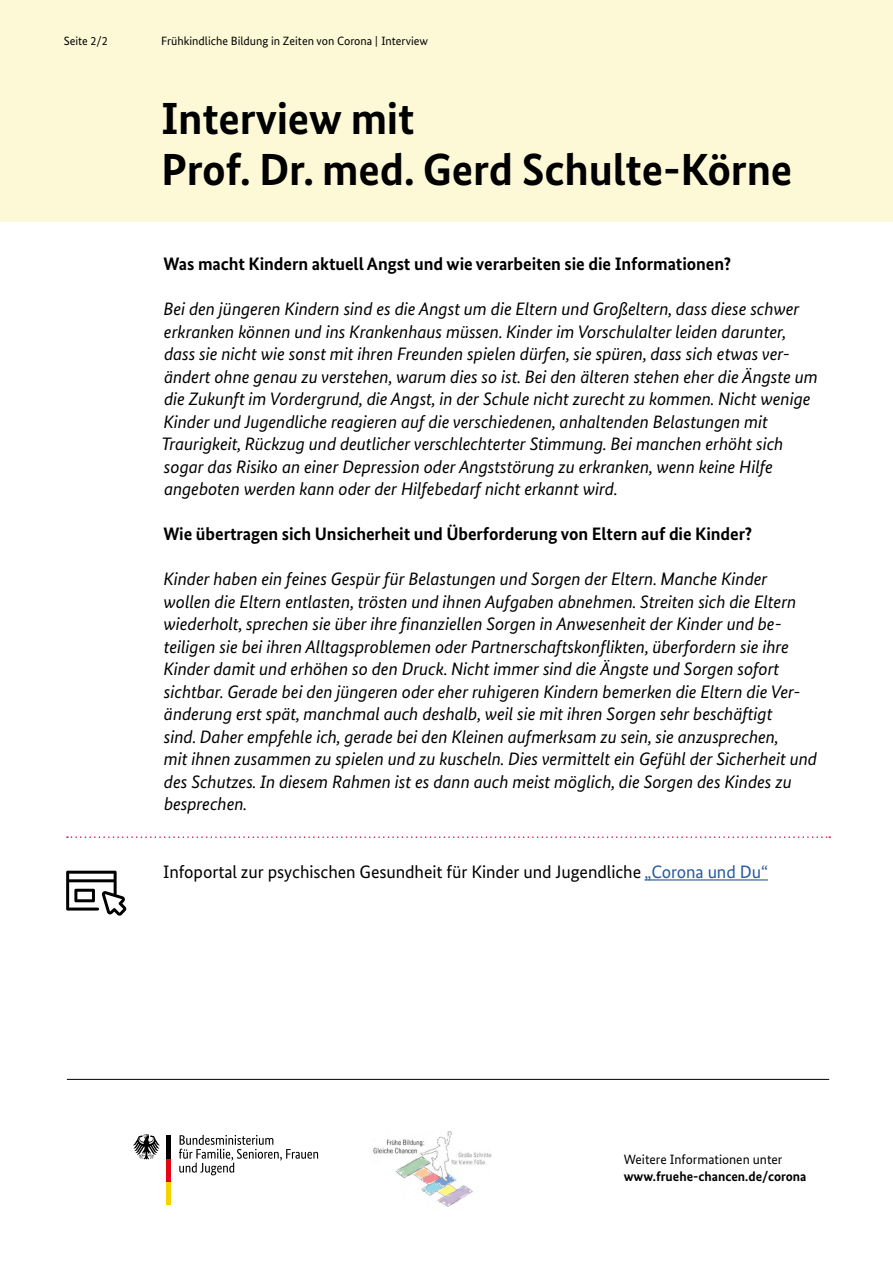
<style>
.page{position:relative;width:893px;height:1263px;background:#fff}
.page>*{position:absolute;margin:0;border:0;box-sizing:border-box;transform-origin:0 0}
.t1{font:700 45px/51px "Bundes Sans";letter-spacing:-.005em;color:#000}
.t2{font:italic 18px/22.5px "Bundes Sans";letter-spacing:-.005em;color:#000}
.t3{font:700 18px "Bundes Sans";letter-spacing:-.005em;color:#000}
.t4{font:18px "Bundes Sans";letter-spacing:-.005em;color:#000}
.t5{font:700 13.5px "Bundes Sans";color:#000}
.t6{font:13.5px "Bundes Sans";color:#000}
.t7{font:12px "Bundes Sans";color:#000}
.s1{color:#275b9b}
</style>
<div class="page">
<hr style="left:645px;top:879px;width:123px;height:1px;background:#275b9b">
<hr style="left:67px;top:1079px;width:762px;height:1px;background:#000">
<div style="left:0;top:0;width:893px;height:221px;background:#fdf9d7"></div>
<svg style="left:67px;top:836px;width:763px;height:2px"></svg>
<svg style="left:66px;top:871px;width:61px;height:45px"></svg>
<svg style="left:179px;top:1135px;width:139px;height:40px"></svg>
<hr style="left:167px;top:1182px;width:4px;height:23px;background:#f8d200">
<hr style="left:167px;top:1158px;width:4px;height:24px;background:#e30613">
<svg style="left:133px;top:1134px;width:27px;height:25px"></svg>
<hr style="left:167px;top:1135px;width:4px;height:23px;background:#000">
<img style="left:373px;top:1131px;width:119px;height:76px">
<p class="t7" style="left:64px;top:34px;width:46px">Seite 2/2</p>
<p class="t7" style="left:161px;top:34px;width:268px">Frühkindliche Bildung in Zeiten von Corona | Interview</p>
<h1 class="t1" style="left:161px;top:93px;width:633px">Interview mit<br>Prof. Dr. med. Gerd Schulte-Körne</h1>
<p class="t3" style="left:163px;top:253px;width:570px">Was macht Kindern aktuell Angst und wie verarbeiten sie die Informationen?</p>
<p class="t2" style="left:161px;top:297px;width:658px">Bei den jüngeren Kindern sind es die Angst um die Eltern und Großeltern, dass diese schwer erkranken können und ins Krankenhaus müssen. Kinder im Vorschulalter leiden darunter, dass sie nicht wie sonst mit ihren Freunden spielen dürfen, sie spüren, dass sich etwas ver&shy;ändert ohne genau zu verstehen, warum dies so ist. Bei den älteren stehen eher die Ängste um die Zukunft im Vordergrund, die Angst, in der Schule nicht zurecht zu kommen. Nicht wenige Kinder und Jugendliche reagieren auf die verschiedenen, anhaltenden Belastungen mit Traurigkeit, Rückzug und deutlicher verschlechterter Stimmung. Bei manchen erhöht sich sogar das Risiko an einer Depression oder Angststörung zu erkranken, wenn keine Hilfe angeboten werden kann oder der Hilfebedarf nicht erkannt wird.</p>
<p class="t3" style="left:163px;top:523px;width:591px">Wie übertragen sich Unsicherheit und Überforderung von Eltern auf die Kinder?</p>
<p class="t2" style="left:163px;top:567px;width:655px">Kinder haben ein feines Gespür für Belastungen und Sorgen der Eltern. Manche Kinder wollen die Eltern entlasten, trösten und ihnen Aufgaben abnehmen. Streiten sich die Eltern wiederholt, sprechen sie über ihre finanziellen Sorgen in Anwesenheit der Kinder und be&shy;teiligen sie bei ihren Alltagsproblemen oder Partnerschaftskonflikten, überfordern sie ihre Kinder damit und erhöhen so den Druck. Nicht immer sind die Ängste und Sorgen sofort sichtbar. Gerade bei den jüngeren oder eher ruhigeren Kindern bemerken die Eltern die Ver&shy;änderung erst spät, manchmal auch deshalb, weil sie mit ihren Sorgen sehr beschäftigt<br>sind. Daher empfehle ich, gerade bei den Kleinen aufmerksam zu sein, sie anzusprechen,<br>mit ihnen zusammen zu spielen und zu kuscheln. Dies vermittelt ein Gefühl der Sicherheit und des Schutzes. In diesem Rahmen ist es dann auch meist möglich, die Sorgen des Kindes zu besprechen.</p>
<p class="t4" style="left:163px;top:860px;width:606px">Infoportal zur psychischen Gesundheit für Kinder und Jugendliche <span class="s1">„Corona und Du“</span></p>
<p class="t6" style="left:624px;top:1151px;width:160px">Weitere Informationen unter</p>
<p class="t5" style="left:624px;top:1168px;width:184px">www.fruehe-chancen.de/corona</p>
</div>
